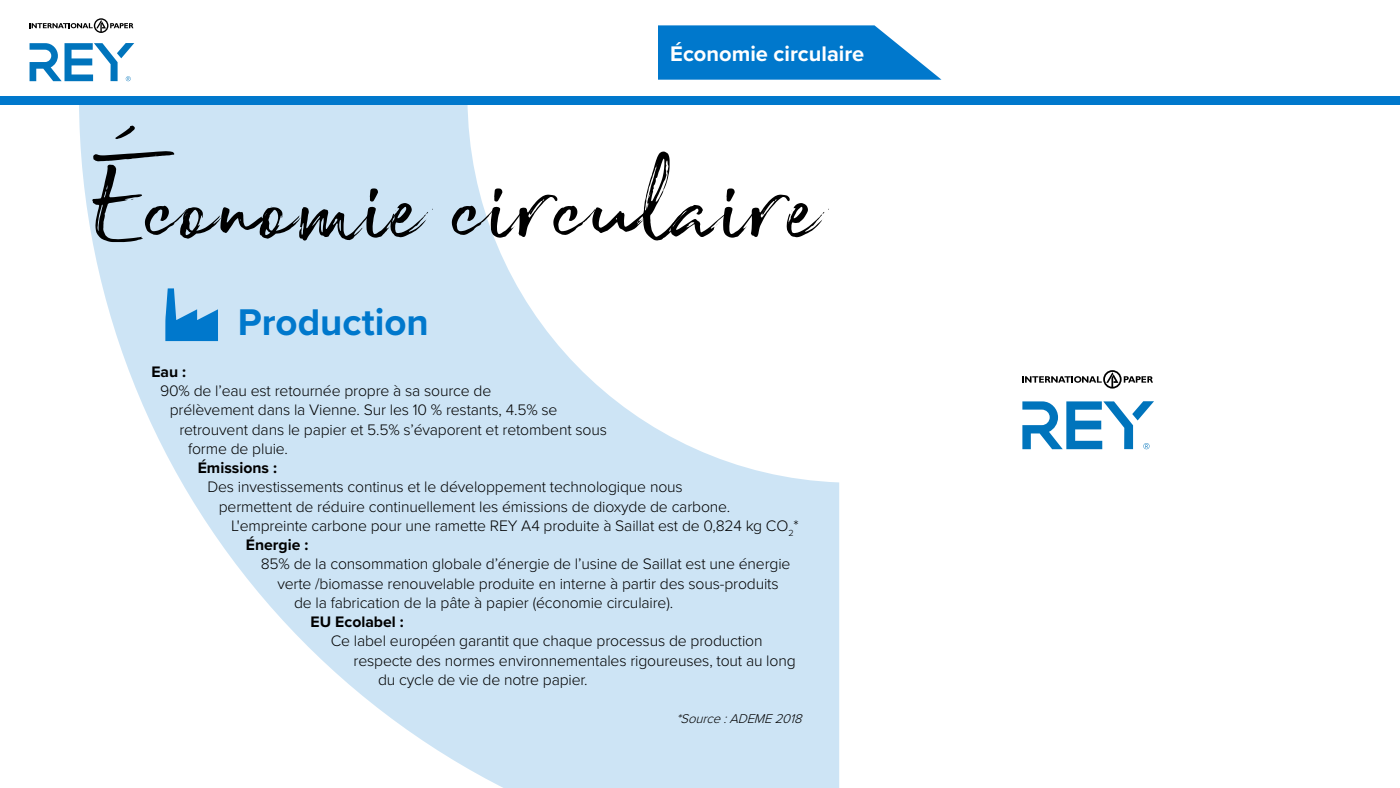
<style>
.page{position:relative;width:1400px;height:788px;background:#fff}
.page>*{position:absolute;margin:0;border:0;box-sizing:border-box;transform-origin:0 0}
.t1{font:142.62px "Broadcast Matter";letter-spacing:-.015em;color:#000}
.t2{font:700 38.5px "Proxima Nova";color:#0078cc}
.t3{font:700 21.88px "Proxima Nova";color:#fff}
.t4{font:300 15.75px "Proxima Nova";letter-spacing:-.01em;color:#000}
.t5{font:700 15.75px "Proxima Nova";color:#000}
.t6{font:italic 300 13.12px "Proxima Nova";color:#000}
</style>
<div class="page">
<svg style="left:79px;top:105px;width:760px;height:683px;fill:#cde4f5"></svg>
<div style="left:0;top:96px;width:1400px;height:9px;background:#0078cc"></div>
<svg style="left:165px;top:288px;width:53px;height:53px;background:#58a6dd"></svg>
<svg style="left:29px;top:18px;width:104px;height:15px"></svg>
<svg style="left:30px;top:43px;width:104px;height:38px"></svg>
<svg style="left:1022px;top:370px;width:131px;height:18px"></svg>
<svg style="left:1022px;top:401px;width:132px;height:48px"></svg>
<svg style="left:658px;top:25px;width:284px;height:55px;background:#2189d2"></svg>
<h3 class="t3" style="left:670px;top:38px;width:196px">Économie circulaire</h3>
<h1 class="t1" style="left:90px;top:119px;width:730px">Économie circulaire</h1>
<h2 class="t2" style="left:238px;top:294px;width:193px">Production</h2>
<p class="t5" style="left:151px;top:359px;width:36px">Eau :</p>
<p class="t4" style="left:160px;top:379px;width:333px">90% de l’eau est retournée propre à sa source de</p>
<p class="t4" style="left:170px;top:398px;width:389px">prélèvement dans la Vienne. Sur les 10 % restants, 4.5% se</p>
<p class="t4" style="left:179px;top:417px;width:429px">retrouvent dans le papier et 5.5% s’évaporent et retombent sous</p>
<p class="t4" style="left:188px;top:436px;width:101px">forme de pluie.</p>
<p class="t5" style="left:198px;top:456px;width:81px">Émissions :</p>
<p class="t4" style="left:207px;top:475px;width:477px">Des investissements continus et le développement technologique nous</p>
<p class="t4" style="left:219px;top:494px;width:513px">permettent de réduire continuellement les émissions de dioxyde de carbone.</p>
<p class="t4" style="left:231px;top:513px;width:569px">L'empreinte carbone pour une ramette REY A4 produite à Saillat est de 0,824 kg CO<sub>2</sub>*</p>
<p class="t5" style="left:246px;top:533px;width:64px">Énergie :</p>
<p class="t4" style="left:261px;top:552px;width:531px">85% de la consommation globale d’énergie de l’usine de Saillat est une énergie</p>
<p class="t4" style="left:277px;top:571px;width:503px">verte /biomasse renouvelable produite en interne à partir des sous-produits</p>
<p class="t4" style="left:294px;top:590px;width:381px">de la fabrication de la pâte à papier (économie circulaire).</p>
<p class="t5" style="left:311px;top:610px;width:95px">EU Ecolabel :</p>
<p class="t4" style="left:331px;top:629px;width:433px">Ce label européen garantit que chaque processus de production</p>
<p class="t4" style="left:354px;top:648px;width:444px">respecte des normes environnementales rigoureuses, tout au long</p>
<p class="t4" style="left:378px;top:667px;width:211px">du cycle de vie de notre papier.</p>
<p class="t6" style="left:676px;top:709px;width:132px">*Source:ADEME2018</p>
</div>
